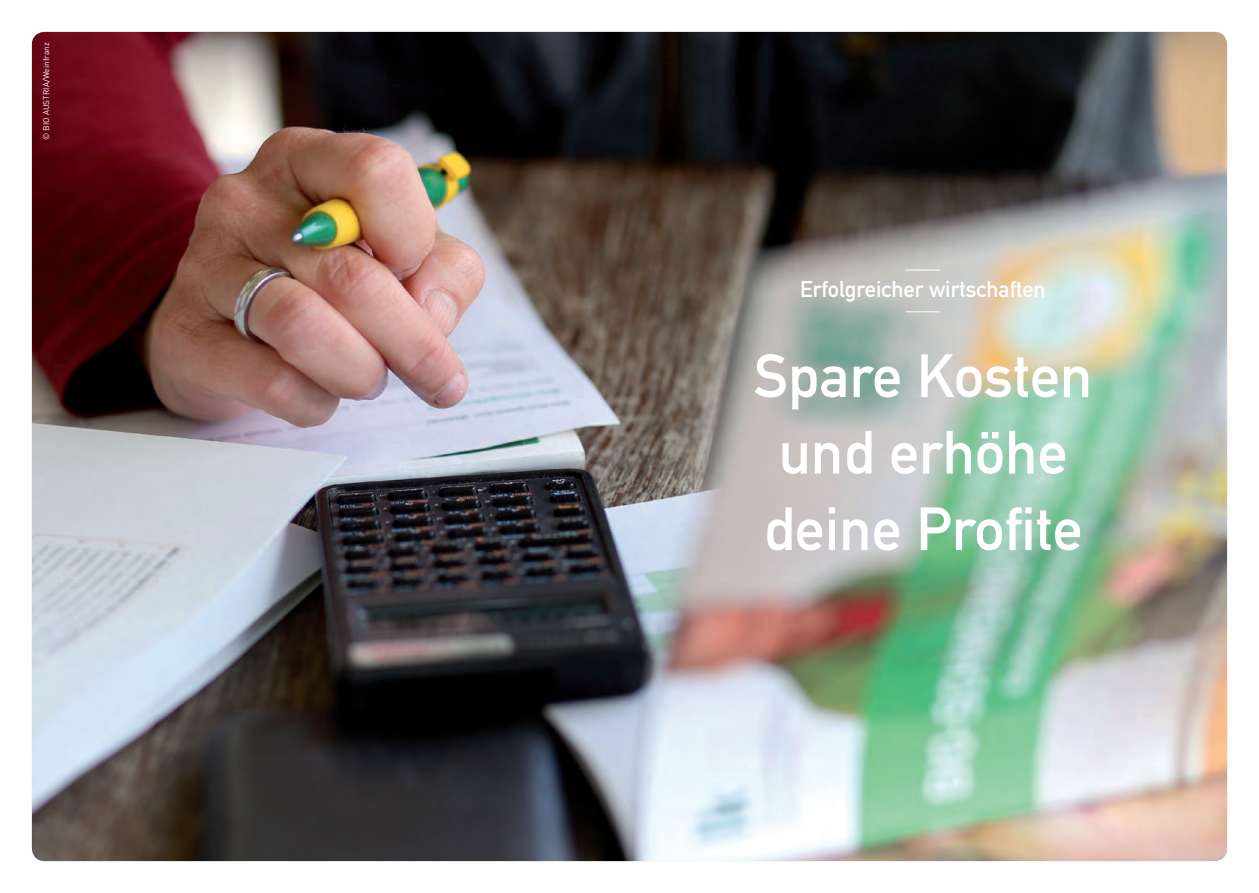
<style>
.page{position:relative;width:1259px;height:893px;background:#fff}
.page>*{position:absolute;margin:0;border:0;box-sizing:border-box;transform-origin:0 0}
.t1{font:60px/76.5px "DIN Mittelschrift";color:#fff}
.t2{font:22.5px "DIN Mittelschrift";color:#fff}
.t3{font:8.25px "DIN";letter-spacing:.005em;color:#fff}
</style>
<div class="page">
<img style="left:32px;top:32px;width:1195px;height:829px">
<hr style="left:905px;top:270px;width:35px;height:1px;background:#fff">
<hr style="left:905px;top:311px;width:35px;height:1px;background:#fff">
<p class="t3" style="left:41px;top:140px;width:99px;rotate:-90deg">© BIO AUSTRIA/Weinfranz</p>
<p class="t2" style="left:800px;top:276px;width:247px">Erfolgreicher wirtschaften</p>
<p class="t1" style="left:754px;top:338px;width:340px">Spare Kosten und erhöhe deine Profite</p>
</div>
